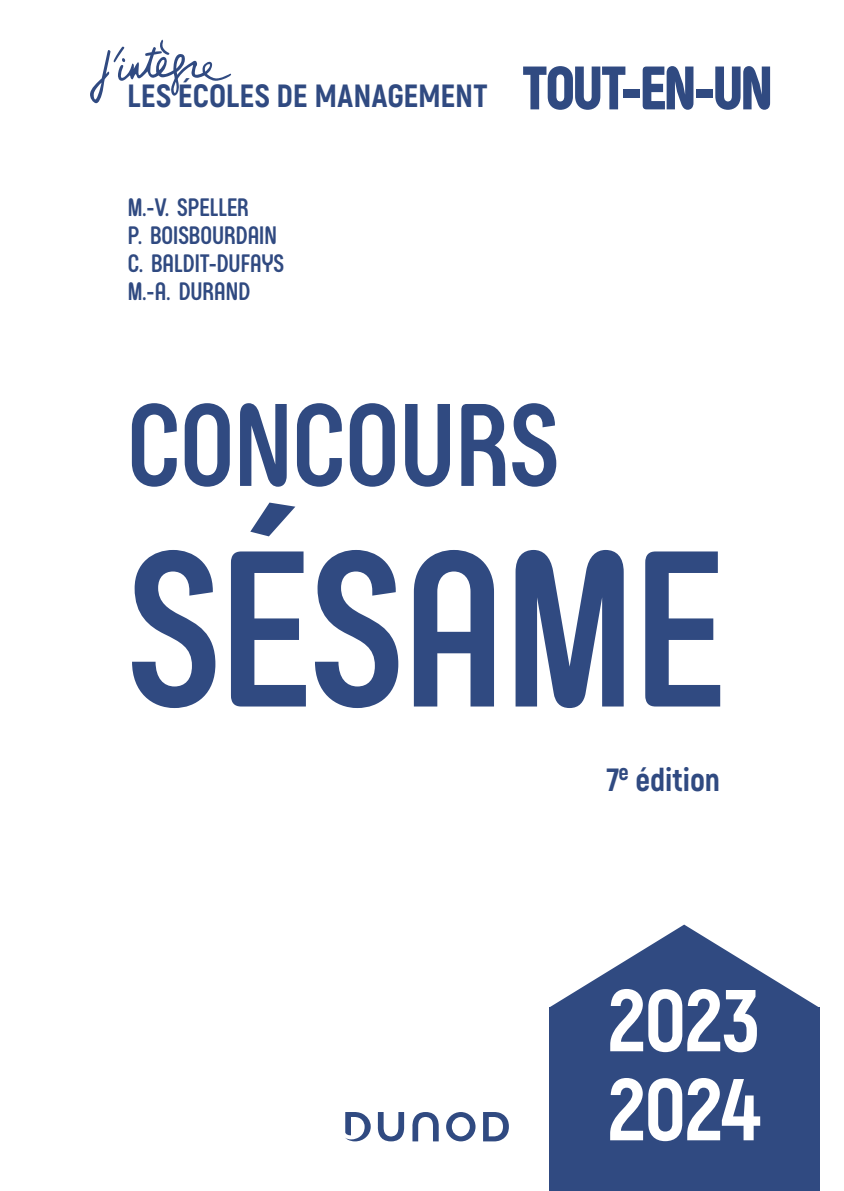
<style>
.page{position:relative;width:844px;height:1191px;background:#fff}
.page>*{position:absolute;margin:0;border:0;box-sizing:border-box;transform-origin:0 0}
.t1{font:700 condensed 215.25px "Arch";color:#304a81}
.t2{font:700 condensed 113.75px "Arch";color:#304a81}
.t3{font:800 87.5px/88.9px "Akrobat";letter-spacing:-.015em;color:#fff}
.t4{font:800 32.02px "Akrobat";color:#304a81}
.t5{font:700 condensed 24.5px/28px "Arch";color:#304a81}
.s1{font-family:"Arch";font-weight:900;font-stretch:condensed;font-size:59.5px}
</style>
<div class="page">
<svg style="left:345px;top:1112px;width:25px;height:29px"></svg>
<svg style="left:412px;top:1112px;width:26px;height:29px"></svg>
<svg style="left:378px;top:1112px;width:26px;height:29px"></svg>
<svg style="left:446px;top:1112px;width:29px;height:29px"></svg>
<svg style="left:483px;top:1112px;width:25px;height:29px"></svg>
<svg style="left:90px;top:39px;width:141px;height:64px"></svg>
<div style="left:549px;top:1007px;width:269px;height:183px;background:#304a81"></div>
<svg style="left:550px;top:924px;width:268px;height:83px"></svg>
<p class="t4" style="left:127px;top:75px;width:646px">LES ÉCOLES DE MANAGEMENT <span class="s1">TOUT-EN-UN</span></p>
<p class="t5" style="left:128px;top:193px;width:158px">M.-V. SPELLER<br>P. BOISBOURDAIN<br>C. BALDIT-DUFAYS<br>M.-A. DURAND</p>
<p class="t2" style="left:127px;top:373px;width:433px">CONCOURS</p>
<p class="t1" style="left:127px;top:493px;width:598px">SÉSAME</p>
<p class="t4" style="left:606px;top:759px;width:114px">7<sup>e</sup> édition</p>
<p class="t3" style="left:607px;top:975px;width:154px">2023<br>2024</p>
</div>
